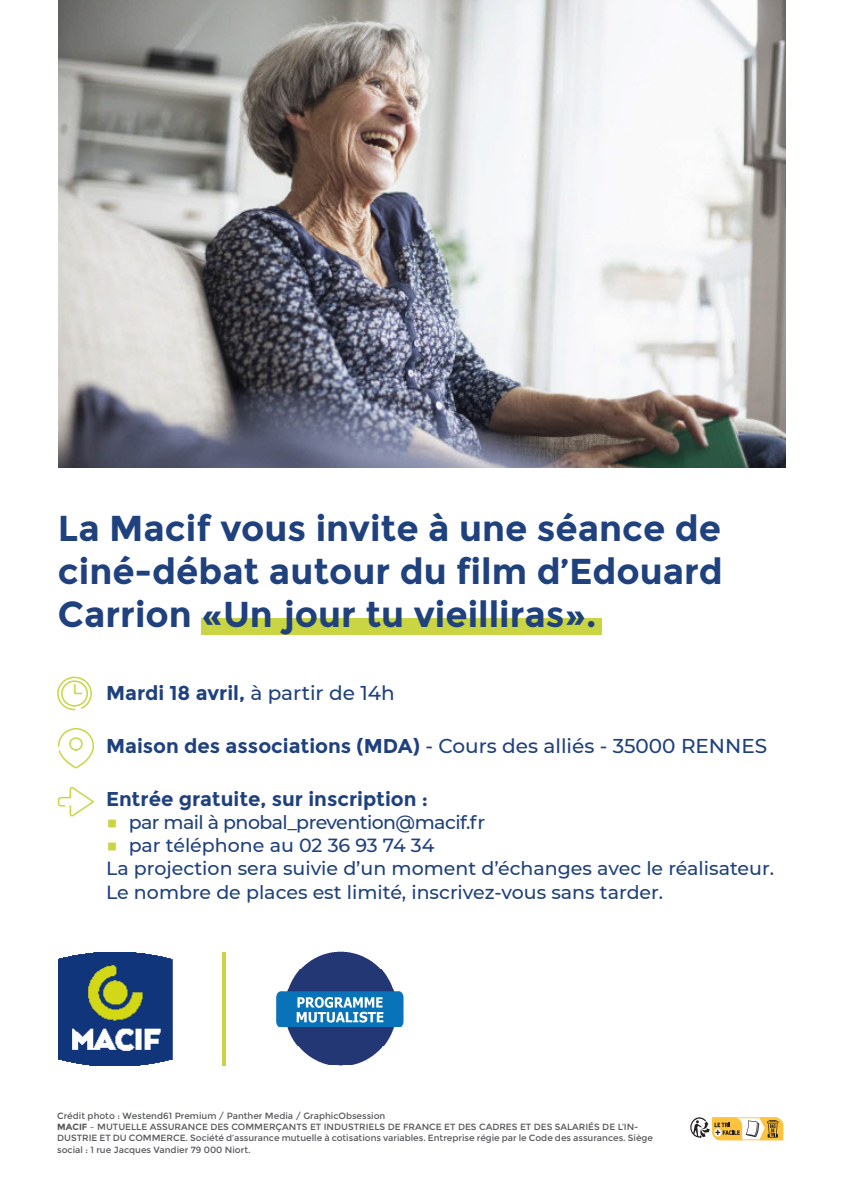
<style>
.page{position:relative;width:842px;height:1191px;background:#fff}
.page>*{position:absolute;margin:0;border:0;box-sizing:border-box;transform-origin:0 0}
.t1{font:700 36px/43.2px "Montserrat";color:#1f417e;text-align:justify}
.t2{font:700 20px "Montserrat";color:#1f417e}
.t3{font:500 20px "Montserrat";color:#1f417e}
.t4{font:500 19px/24px "Montserrat";color:#1f417e}
.t5{font:500 19px "Montserrat";letter-spacing:-.03em;color:#1f417e}
.t6{font:9px/10.8px "Montserrat";color:#57585a}
.s1{font-weight:500}
.s2{font-weight:700}
.s3{font-size:20px;color:#c9d542}
</style>
<div class="page">
<div style="left:201px;top:618px;width:400px;height:16px;background:#c9d542"></div>
<img style="left:58px;top:0;width:727px;height:468px">
<img style="left:59px;top:952px;width:114px;height:113px">
<svg style="left:57px;top:728px;width:37px;height:41px"></svg>
<svg style="left:57px;top:787px;width:37px;height:29px"></svg>
<svg style="left:57px;top:676px;width:35px;height:35px"></svg>
<img style="left:276px;top:951px;width:128px;height:115px">
<hr style="left:222px;top:952px;width:4px;height:113px;background:#c9d542">
<svg style="left:690px;top:1117px;width:94px;height:24px"></svg>
<p class="t1" style="left:58px;top:506px;width:666px">La Macif vous invite à une séance de ciné-débat autour du film d’Edouard Carrion «Un jour tu vieilliras».</p>
<p class="t2" style="left:106px;top:681px;width:290px">Mardi 18 avril, <span class="s1">à partir de 14h</span></p>
<p class="t3" style="left:106px;top:732px;width:663px"><span class="s2">Maison des associations (MDA)</span> - Cours des alliés - 35000 RENNES</p>
<p class="t2" style="left:106px;top:787px;width:324px">Entrée gratuite, sur inscription :</p>
<p class="t5" style="left:106px;top:809px;width:381px"><span class="s3">■</span> par mail à pnobal_prevention@macif.fr</p>
<p class="t4" style="left:106px;top:832px;width:330px"><span class="s3">■</span> par téléphone au 02 36 93 74 34</p>
<p class="t4" style="left:106px;top:855px;width:669px">La projection sera suivie d’un moment d’échanges avec le réalisateur.<br>Le nombre de places est limité, inscrivez-vous sans tarder.</p>
<p class="t6" style="left:57px;top:1110px;width:330px">Crédit photo : Westend61 Premium / Panther Media / GraphicObsession</p>
<p class="t6" style="left:57px;top:1121px;width:597px"><span class="s2">MACIF</span> – MUTUELLE ASSURANCE DES COMMERÇANTS ET INDUSTRIELS DE FRANCE ET DES CADRES ET DES SALARIÉS DE L’IN-<br>DUSTRIE ET DU COMMERCE. Société d’assurance mutuelle à cotisations variables. Entreprise régie par le Code des assurances. Siège</p>
<p class="t6" style="left:57px;top:1144px;width:195px">social : 1 rue Jacques Vandier 79 000 Niort.</p>
</div>
